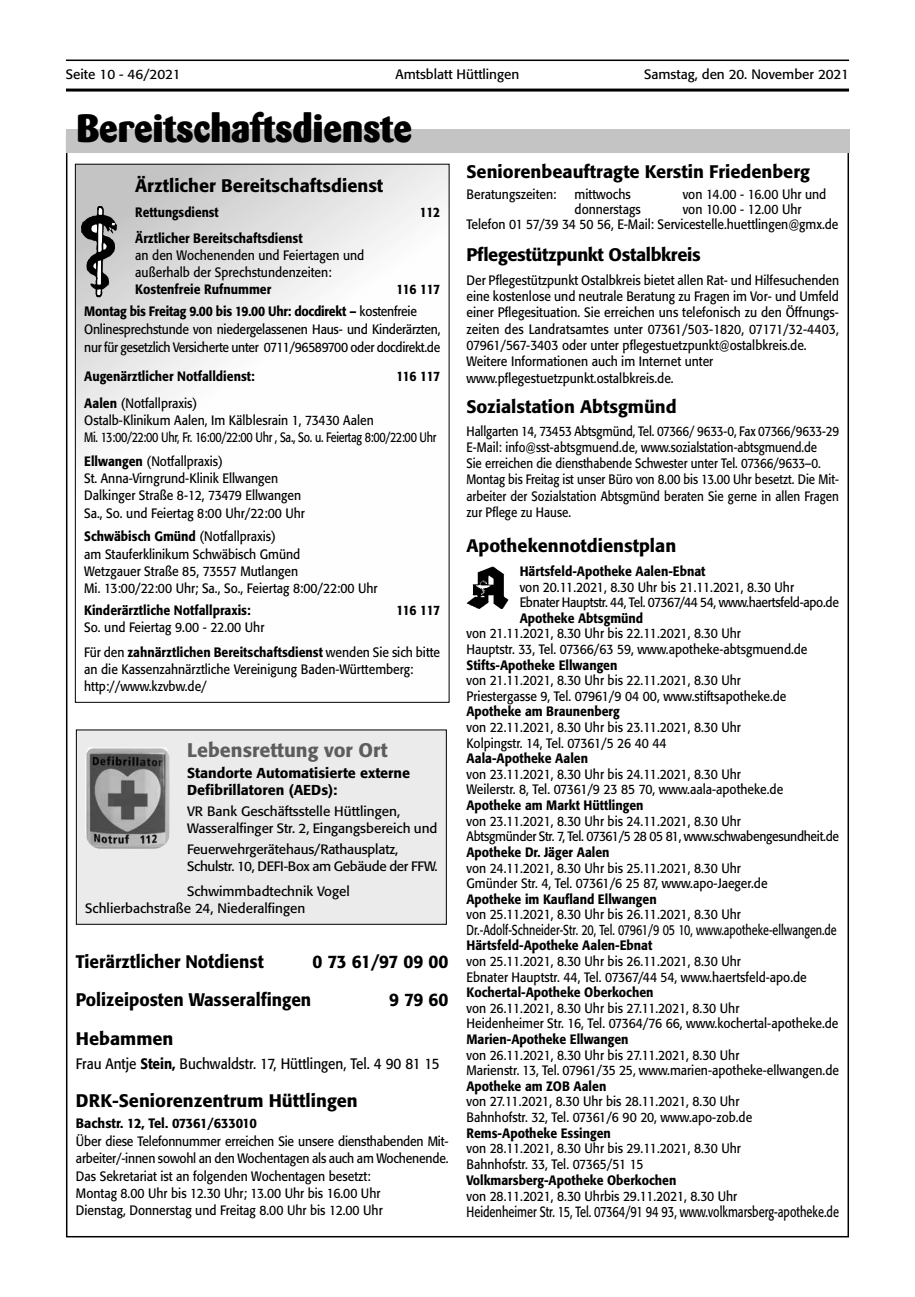
<style>
.page{position:relative;width:915px;height:1297px;background:#fff}
.page>*{position:absolute;margin:0;border:0;box-sizing:border-box;transform-origin:0 0}
.t1{font:800 39px "Barmeno";color:#000}
.t2{font:500 19.5px "Formata";color:#5d5d5d}
.t3{font:500 18px "Formata";color:#000}
.t4{font:500 18px "Formata";color:#000;scale:.95 1}
.t5{font:500 18px "Formata";letter-spacing:-.02em;color:#000}
.t6{font:15px "Formata";color:#000;scale:.9 1}
.t7{font:14.7px "Formata";color:#000;scale:.75 1}
.t8{font:14.25px "Formata";color:#000;scale:.75 1}
.t9{font:500 14.25px/17px "Formata";color:#000}
.t10{font:13.5px/15.6px "Formata";color:#000;scale:.9 1}
.t11{font:500 13.5px "Formata";color:#000;scale:.9 1}
.t12{font:13.5px/16.2px "Formata";color:#000;scale:.86 1}
.t13{font:13.5px/17.7px "Formata";color:#000}
.t14{font:13.5px/15.6px "Formata";letter-spacing:-.025em;color:#000;scale:.9 1}
.t15{font:13.5px/18px "Formata";letter-spacing:-.02em;color:#000;scale:.9 1}
.t16{font:500 13.5px/22.2px "Formata";letter-spacing:-.02em;color:#000;scale:.9 1}
.t17{font:500 13.5px "Formata";letter-spacing:-.02em;color:#000;scale:.95 1}
.t18{font:500 13.5px "Formata";color:#000;scale:.88 1}
.s1{font-weight:400}
.s2{font-weight:500}
</style>
<div class="page">
<hr style="left:66px;top:60px;width:782px;height:1px;background:#000">
<hr style="left:66px;top:89px;width:782px;height:3px;background:#000">
<svg style="left:77px;top:166px;width:370px;height:288px"></svg>
<div style="left:76px;top:730px;width:370px;height:194px;background:#ebebeb"></div>
<img style="left:85px;top:747px;width:85px;height:102px">
<div style="left:76px;top:729px;width:370px;height:196px;border:1px solid #000"></div>
<img style="left:466px;top:566px;width:42px;height:43px">
<svg style="left:80px;top:206px;width:37px;height:92px;background:#868686"></svg>
<div style="left:66px;top:129px;width:782px;height:24px;background:#c4c4c4"></div>
<p class="t13" style="left:66px;top:66px;width:116px">Seite 10 - 46/2021</p>
<p class="t13" style="left:395px;top:66px;width:125px">Amtsblatt Hüttlingen</p>
<p class="t13" style="left:643px;top:66px;width:206px">Samstag, den 20. November 2021</p>
<h1 class="t1" style="left:76px;top:104px;width:337px">Bereitschaftsdienste</h1>
<h3 class="t3" style="left:135px;top:174px;width:249px">Ärztlicher Bereitschaftsdienst</h3>
<p class="t18" style="left:135px;top:204px;width:96px">Rettungsdienst</p>
<p class="t11" style="left:420px;top:204px;width:24px">112</p>
<p class="t11" style="left:135px;top:230px;width:187px">Ärztlicher Bereitschaftsdienst</p>
<p class="t10" style="left:135px;top:246px;width:256px;line-height:17px">an den Wochenenden und Feiertagen und außerhalb der Sprechstundenzeiten:</p>
<p class="t11" style="left:135px;top:281px;width:153px">Kostenfreie Rufnummer</p>
<p class="t16" style="left:84px;top:278px;width:397px;text-indent:312px">116 117<br>Montag bis Freitag 9.00 bis 19.00 Uhr: docdirekt – <span class="s1">kostenfreie</span></p>
<p class="t15" style="left:84px;top:320px;width:397px">Onlinesprechstunde von niedergelassenen Haus- und Kinderärzten, nur für gesetzlich Versicherte unter 0711/96589700 oder docdirekt.de</p>
<p class="t11" style="left:84px;top:368px;width:191px">Augenärztlicher Notfalldienst:</p>
<p class="t11" style="left:396px;top:368px;width:50px">116 117</p>
<p class="t10" style="left:84px;top:394px;width:392px;line-height:17.2px"><span class="s2">Aalen</span> (Notfallpraxis)<br>Ostalb-Klinikum Aalen, Im Kälblesrain 1, 73430 Aalen<br>Mi. 13:00/22:00 Uhr, Fr. 16:00/22:00 Uhr , Sa., So. u. Feiertag 8:00/22:00 Uhr</p>
<p class="t10" style="left:84px;top:452px;width:246px;line-height:17.2px"><span class="s2">Ellwangen</span> (Notfallpraxis)<br>St. Anna-Virngrund-Klinik Ellwangen Dalkinger Straße 8-12, 73479 Ellwangen Sa., So. und Feiertag 8:00 Uhr/22:00 Uhr</p>
<p class="t10" style="left:84px;top:528px;width:327px;line-height:17.2px"><span class="s2">Schwäbisch Gmünd</span> (Notfallpraxis)<br>am Stauferklinikum Schwäbisch Gmünd<br>Wetzgauer Straße 85, 73557 Mutlangen<br>Mi. 13:00/22:00 Uhr; Sa., So., Feiertag 8:00/22:00 Uhr</p>
<p class="t11" style="left:84px;top:601px;width:186px">Kinderärztliche Notfallpraxis:</p>
<p class="t11" style="left:396px;top:601px;width:50px">116 117</p>
<p class="t10" style="left:84px;top:614px;width:397px;line-height:25.5px">So. und Feiertag 9.00 - 22.00 Uhr<br>Für den <span class="s2">zahnärztlichen Bereitschaftsdienst</span> wenden Sie sich bitte</p>
<p class="t10" style="left:84px;top:661px;width:367px;line-height:17px">an die Kassenzahnärztliche Vereinigung Baden-Württemberg: http://www.kzvbw.de/</p>
<h2 class="t2" style="left:187px;top:738px;width:202px">Lebensrettung vor Ort</h2>
<p class="t9" style="left:187px;top:764px;width:224px">Standorte Automatisierte externe<br>Defibrillatoren (AEDs):</p>
<p class="t13" style="left:187px;top:803px;width:252px;line-height:16.6px">VR Bank Geschäftsstelle Hüttlingen,<br>Wasseralfinger Str. 2, Eingangsbereich und</p>
<p class="t13" style="left:187px;top:840px;width:252px">Feuerwehrgerätehaus/Rathausplatz,<br>Schulstr. 10, DEFI-Box am Gebäude der FFW.</p>
<p class="t13" style="left:85px;top:882px;width:266px;text-indent:102px">Schwimmbadtechnik Vogel<br>Schlierbachstraße 24, Niederalfingen</p>
<h3 class="t4" style="left:76px;top:950px;width:199px">Tierärztlicher Notdienst</h3>
<h3 class="t4" style="left:312px;top:950px;width:144px">0 73 61/97 09 00</h3>
<h3 class="t4" style="left:76px;top:988px;width:249px">Polizeiposten Wasseralfingen</h3>
<h3 class="t4" style="left:389px;top:988px;width:64px">9 79 60</h3>
<h3 class="t3" style="left:76px;top:1027px;width:99px">Hebammen</h3>
<p class="t6" style="left:76px;top:1054px;width:405px">Frau Antje <span class="s2">Stein,</span> Buchwaldstr. 17, Hüttlingen, Tel. 4 90 81 15</p>
<h3 class="t3" style="left:76px;top:1090px;width:283px">DRK-Seniorenzentrum Hüttlingen</h3>
<p class="t17" style="left:76px;top:1115px;width:192px">Bachstr. 12, Tel. 07361/633010</p>
<p class="t10" style="left:76px;top:1132px;width:415px;line-height:17.4px">Über diese Telefonnummer erreichen Sie unsere diensthabenden Mit&shy;arbeiter/-innen sowohl an den Wochentagen als auch am Wochenende.<br>Das Sekretariat ist an folgenden Wochentagen besetzt:<br>Montag 8.00 Uhr bis 12.30 Uhr; 13.00 Uhr bis 16.00 Uhr<br>Dienstag, Donnerstag und Freitag 8.00 Uhr bis 12.00 Uhr</p>
<h3 class="t3" style="left:466px;top:161px;width:345px">Seniorenbeauftragte Kerstin Friedenberg</h3>
<p class="t10" style="left:466px;top:186px;width:101px">Beratungszeiten:</p>
<p class="t10" style="left:574px;top:186px;width:64px">mittwochs</p>
<p class="t10" style="left:682px;top:186px;width:161px">von 14.00 - 16.00 Uhr und</p>
<p class="t10" style="left:574px;top:201px;width:75px">donnerstags</p>
<p class="t10" style="left:466px;top:201px;width:414px;line-height:15px;text-indent:216px">von 10.00 - 12.00 Uhr<br>Telefon 01 57/39 34 50 56, E-Mail: Servicestelle.huettlingen@gmx.de</p>
<h3 class="t5" style="left:466px;top:244px;width:235px">Pflegestützpunkt Ostalbkreis</h3>
<p class="t10" style="left:466px;top:272px;width:415px;line-height:16.4px">Der Pflegestützpunkt Ostalbkreis bietet allen Rat- und Hilfesuchenden eine kostenlose und neutrale Beratung zu Fragen im Vor- und Umfeld einer Pflegesituation. Sie erreichen uns telefonisch zu den Öffnungs&shy;zeiten des Landratsamtes unter 07361/503-1820, 07171/32-4403, 07961/567-3403 oder unter pflegestuetzpunkt@ostalbkreis.de.<br>Weitere Informationen auch im Internet unter www.pflegestuetzpunkt.ostalbkreis.de.</p>
<h3 class="t3" style="left:466px;top:396px;width:211px">Sozialstation Abtsgmünd</h3>
<p class="t12" style="left:466px;top:423px;width:434px">Hallgarten 14, 73453 Abtsgmünd, Tel. 07366/ 9633-0, Fax 07366/9633-29<br>E-Mail: info@sst-abtsgmuend.de, www.sozialstation-abtsgmuend.de<br>Sie erreichen die diensthabende Schwester unter Tel. 07366/9633–0.<br>Montag bis Freitag ist unser Büro von 8.00 bis 13.00 Uhr besetzt. Die Mit&shy;arbeiter der Sozialstation Abtsgmünd beraten Sie gerne in allen Fragen zur Pflege zu Hause.</p>
<h3 class="t3" style="left:466px;top:535px;width:211px">Apothekennotdienstplan</h3>
<p class="t11" style="left:519px;top:563px;width:208px">Härtsfeld-Apotheke Aalen-Ebnat</p>
<p class="t14" style="left:519px;top:579px;width:356px">von 20.11.2021, 8.30 Uhr bis 21.11.2021, 8.30 Uhr<br>Ebnater Hauptstr. 44, Tel. 07367/44 54, www.haertsfeld-apo.de</p>
<p class="t11" style="left:519px;top:610px;width:139px">Apotheke Abtsgmünd</p>
<p class="t10" style="left:466px;top:626px;width:380px">von 21.11.2021, 8.30 Uhr bis 22.11.2021, 8.30 Uhr<br>Hauptstr. 33, Tel. 07366/63 59, www.apotheke-abtsgmuend.de</p>
<p class="t11" style="left:466px;top:656px;width:169px">Stifts-Apotheke Ellwangen</p>
<p class="t10" style="left:466px;top:673px;width:357px">von 21.11.2021, 8.30 Uhr bis 22.11.2021, 8.30 Uhr<br>Priestergasse 9, Tel. 07961/9 04 00, www.stiftsapotheke.de</p>
<p class="t11" style="left:466px;top:703px;width:172px">Apotheke am Braunenberg</p>
<p class="t10" style="left:466px;top:719px;width:306px">von 22.11.2021, 8.30 Uhr bis 23.11.2021, 8.30 Uhr<br>Kolpingstr. 14, Tel. 07361/5 26 40 44</p>
<p class="t11" style="left:466px;top:750px;width:136px">Aala-Apotheke Aalen</p>
<p class="t10" style="left:466px;top:766px;width:353px">von 23.11.2021, 8.30 Uhr bis 24.11.2021, 8.30 Uhr<br>Weilerstr. 8, Tel. 07361/9 23 85 70, www.aala-apotheke.de</p>
<p class="t11" style="left:466px;top:797px;width:198px">Apotheke am Markt Hüttlingen</p>
<p class="t14" style="left:466px;top:813px;width:415px">von 23.11.2021, 8.30 Uhr bis 24.11.2021, 8.30 Uhr<br>Abtsgmünder Str. 7, Tel. 07361/5 28 05 81, www.schwabengesundheit.de</p>
<p class="t11" style="left:466px;top:844px;width:160px">Apotheke Dr. Jäger Aalen</p>
<p class="t10" style="left:466px;top:860px;width:336px">von 24.11.2021, 8.30 Uhr bis 25.11.2021, 8.30 Uhr<br>Gmünder Str. 4, Tel. 07361/6 25 87, www.apo-Jaeger.de</p>
<p class="t11" style="left:466px;top:891px;width:213px">Apotheke im Kaufland Ellwangen</p>
<p class="t10" style="left:466px;top:907px;width:306px">von 25.11.2021, 8.30 Uhr bis 26.11.2021, 8.30 Uhr</p>
<p class="t8" style="left:466px;top:921px;width:495px">Dr.-Adolf-Schneider-Str. 20, Tel. 07961/9 05 10, www.apotheke-ellwangen.de</p>
<p class="t11" style="left:466px;top:937px;width:208px">Härtsfeld-Apotheke Aalen-Ebnat</p>
<p class="t10" style="left:466px;top:953px;width:379px">von 25.11.2021, 8.30 Uhr bis 26.11.2021, 8.30 Uhr<br>Ebnater Hauptstr. 44, Tel. 07367/44 54, www.haertsfeld-apo.de</p>
<p class="t11" style="left:466px;top:984px;width:209px">Kochertal-Apotheke Oberkochen</p>
<p class="t10" style="left:466px;top:1000px;width:414px">von 26.11.2021, 8.30 Uhr bis 27.11.2021, 8.30 Uhr<br>Heidenheimer Str. 16, Tel. 07364/76 66, www.kochertal-apotheke.de</p>
<p class="t11" style="left:466px;top:1031px;width:181px">Marien-Apotheke Ellwangen</p>
<p class="t10" style="left:466px;top:1047px;width:415px">von 26.11.2021, 8.30 Uhr bis 27.11.2021, 8.30 Uhr<br>Marienstr. 13, Tel. 07961/35 25, www.marien-apotheke-ellwangen.de</p>
<p class="t11" style="left:466px;top:1078px;width:157px">Apotheke am ZOB Aalen</p>
<p class="t10" style="left:466px;top:1094px;width:319px">von 27.11.2021, 8.30 Uhr bis 28.11.2021, 8.30 Uhr<br>Bahnhofstr. 32, Tel. 07361/6 90 20, www.apo-zob.de</p>
<p class="t11" style="left:466px;top:1125px;width:162px">Rems-Apotheke Essingen</p>
<p class="t10" style="left:466px;top:1141px;width:306px">von 28.11.2021, 8.30 Uhr bis 29.11.2021, 8.30 Uhr<br>Bahnhofstr. 33, Tel. 07365/51 15</p>
<p class="t11" style="left:466px;top:1172px;width:235px">Volkmarsberg-Apotheke Oberkochen</p>
<p class="t10" style="left:466px;top:1188px;width:302px">von 28.11.2021, 8.30 Uhrbis 29.11.2021, 8.30 Uhr</p>
<p class="t7" style="left:466px;top:1203px;width:498px">Heidenheimer Str. 15, Tel. 07364/91 94 93, www.volkmarsberg-apotheke.de</p>
</div>
